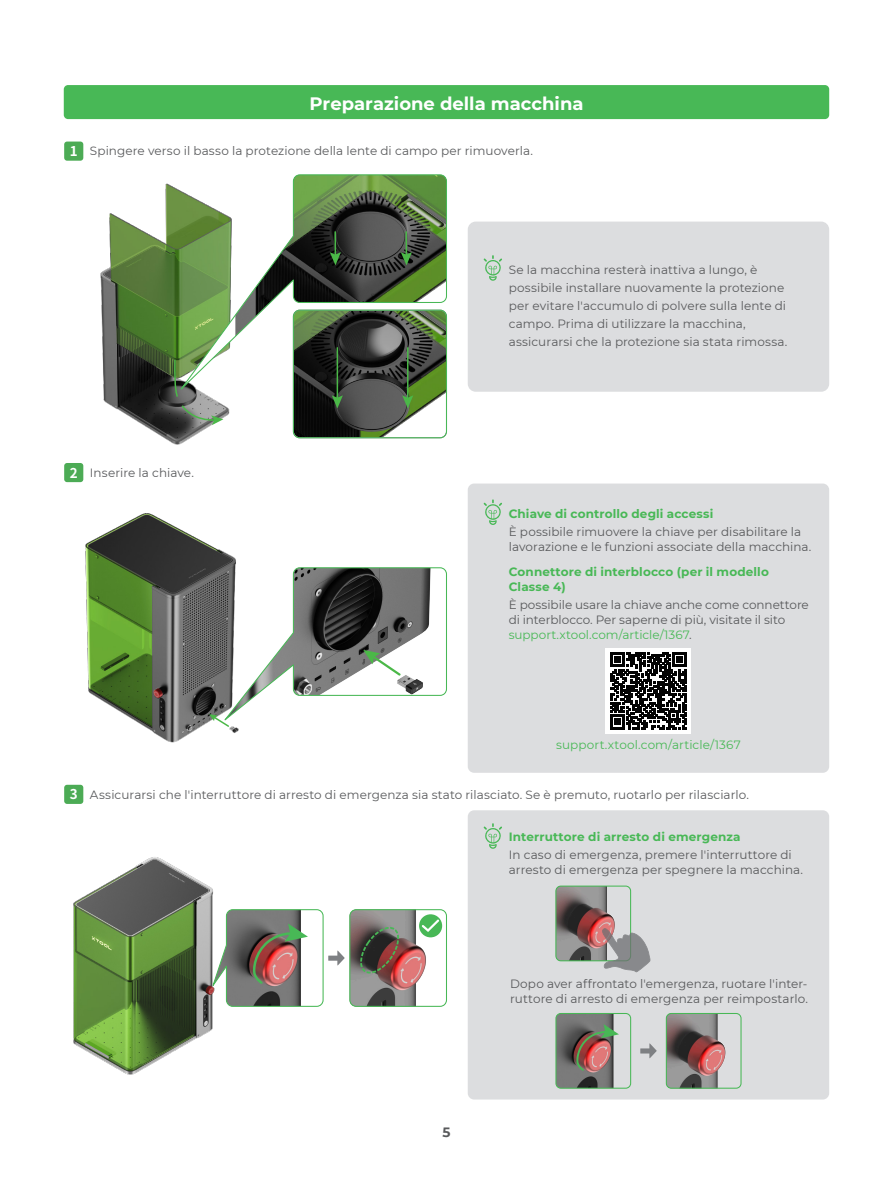
<style>
.page{position:relative;width:893px;height:1191px;background:#fff}
.page>*{position:absolute;margin:0;border:0;box-sizing:border-box;transform-origin:0 0}
.t1{font:700 18px "Montserrat";color:#fff}
.t2{font:700 13.5px "Montserrat";color:#595a5c}
.t3{font:12px/18px "Montserrat";letter-spacing:.005em;color:#595a5c}
.t4{font:12px/15px "Montserrat";color:#58595b}
.t5{font:700 12px/15px "Montserrat";letter-spacing:.01em;color:#48b856}
.t6{font:12px "Montserrat";letter-spacing:.01em;color:#48b856}
.s1{font-family:"Source Han Sans CN";font-weight:700;font-size:13.5px;color:#fff}
.s2{color:#48b856}
</style>
<div class="page">
<img style="left:145px;top:551px;width:94px;height:192px">
<img style="left:85px;top:513px;width:138px;height:214px">
<img style="left:328px;top:398px;width:117px;height:40px">
<img style="left:82px;top:379px;width:246px;height:87px">
<img style="left:100px;top:183px;width:73px;height:196px">
<div style="left:468px;top:483px;width:361px;height:290px;background:#dcdddf;border-radius:6px"></div>
<svg style="left:181px;top:404px;width:42px;height:21px"></svg>
<div style="left:64px;top:85px;width:765px;height:34px;background:#48b856;border-radius:4px"></div>
<div style="left:468px;top:810px;width:361px;height:289px;background:#dcdddf;border-radius:6px"></div>
<div style="left:468px;top:222px;width:361px;height:170px;background:#dcdddf;border-radius:8px"></div>
<svg style="left:484px;top:255px;width:18px;height:26px"></svg>
<svg style="left:484px;top:823px;width:18px;height:25px"></svg>
<div style="left:293px;top:310px;width:154px;height:128px;border:1px solid #48b856;border-radius:6px"></div>
<svg style="left:484px;top:499px;width:18px;height:26px"></svg>
<img style="left:351px;top:911px;width:94px;height:94px">
<div style="left:419px;top:914px;width:23px;height:23px;background:#48b856;border-radius:50%"></div>
<svg style="left:420px;top:917px;width:21px;height:16px"></svg>
<div style="left:349px;top:909px;width:98px;height:98px;border:1px solid #48b856;border-radius:6px"></div>
<img style="left:376px;top:938px;width:51px;height:54px">
<svg style="left:359px;top:922px;width:42px;height:56px;background:#654e48"></svg>
<svg style="left:318px;top:909px;width:27px;height:98px"></svg>
<svg style="left:640px;top:1043px;width:17px;height:15px"></svg>
<img style="left:666px;top:1013px;width:75px;height:75px">
<div style="left:666px;top:1013px;width:75px;height:75px;border:1px solid #48b856;border-radius:5px"></div>
<img style="left:687px;top:1035px;width:39px;height:42px">
<img style="left:557px;top:1013px;width:74px;height:75px">
<div style="left:555px;top:1013px;width:76px;height:75px;border:1px solid #48b856;border-radius:5px"></div>
<img style="left:572px;top:1032px;width:41px;height:43px">
<svg style="left:574px;top:1024px;width:45px;height:47px;background:#947369"></svg>
<img style="left:557px;top:887px;width:72px;height:72px">
<div style="left:555px;top:885px;width:76px;height:76px;border:1px solid #48b856;border-radius:5px"></div>
<img style="left:576px;top:908px;width:40px;height:41px">
<svg style="left:602px;top:928px;width:48px;height:44px"></svg>
<div style="left:606px;top:648px;width:85px;height:85px;background:#fff"></div>
<svg style="left:610px;top:652px;width:77px;height:77px"></svg>
<svg style="left:173px;top:174px;width:274px;height:224px"></svg>
<hr style="left:334px;top:232px;width:2px;height:24px;background:#4bb848">
<svg style="left:330px;top:252px;width:11px;height:13px"></svg>
<hr style="left:405px;top:232px;width:2px;height:24px;background:#4bb848">
<svg style="left:401px;top:252px;width:11px;height:13px"></svg>
<hr style="left:337px;top:348px;width:1px;height:51px;background:#4bb848">
<svg style="left:332px;top:395px;width:11px;height:13px"></svg>
<hr style="left:407px;top:348px;width:1px;height:51px;background:#4bb848">
<svg style="left:402px;top:395px;width:11px;height:13px"></svg>
<img style="left:123px;top:857px;width:195px;height:218px">
<img style="left:73px;top:864px;width:142px;height:208px">
<svg style="left:209px;top:567px;width:238px;height:161px"></svg>
<div style="left:64px;top:142px;width:19px;height:19px;background:#4cab55;border-radius:3px"></div>
<div style="left:64px;top:463px;width:19px;height:19px;background:#4cab55;border-radius:3px"></div>
<div style="left:64px;top:784px;width:19px;height:20px;background:#4cab55;border-radius:3px"></div>
<h1 class="t1" style="left:309px;top:90px;width:276px">Preparazione della macchina</h1>
<p class="t3" style="left:70px;top:142px;width:465px"><span class="s1">1</span> Spingere verso il basso la protezione della lente di campo per rimuoverla.</p>
<p class="t3" style="left:70px;top:463px;width:126px"><span class="s1">2</span> Inserire la chiave.</p>
<p class="t3" style="left:509px;top:260px;width:280px">Se la macchina resterà inattiva a lungo, è possibile installare nuovamente la protezione per evitare l'accumulo di polvere sulla lente di campo. Prima di utilizzare la macchina, assicurarsi che la protezione sia stata rimossa.</p>
<p class="t5" style="left:509px;top:505px;width:206px">Chiave di controllo degli accessi</p>
<p class="t4" style="left:509px;top:523px;width:304px">È possibile rimuovere la chiave per disabilitare la lavorazione e le funzioni associate della macchina.</p>
<p class="t5" style="left:509px;top:563px;width:262px">Connettore di interblocco (per il modello<br>Classe 4)</p>
<p class="t4" style="left:509px;top:597px;width:302px">È possibile usare la chiave anche come connettore di interblocco. Per saperne di più, visitate il sito <span class="s2">support.xtool.com/article/1367</span>.</p>
<p class="t6" style="left:556px;top:736px;width:186px">support.xtool.com/article/1367</p>
<p class="t3" style="left:70px;top:785px;width:681px"><span class="s1">3</span> Assicurarsi che l'interruttore di arresto di emergenza sia stato rilasciato. Se è premuto, ruotarlo per rilasciarlo.</p>
<p class="t5" style="left:509px;top:829px;width:233px">Interruttore di arresto di emergenza</p>
<p class="t4" style="left:509px;top:847px;width:296px">In caso di emergenza, premere l'interruttore di arresto di emergenza per spegnere la macchina.</p>
<p class="t2" style="left:442px;top:1122px;width:10px">5</p>
<p class="t4" style="left:510px;top:975px;width:299px">Dopo aver affrontato l'emergenza, ruotare l'inter&shy;ruttore di arresto di emergenza per reimpostarlo.</p>
</div>
